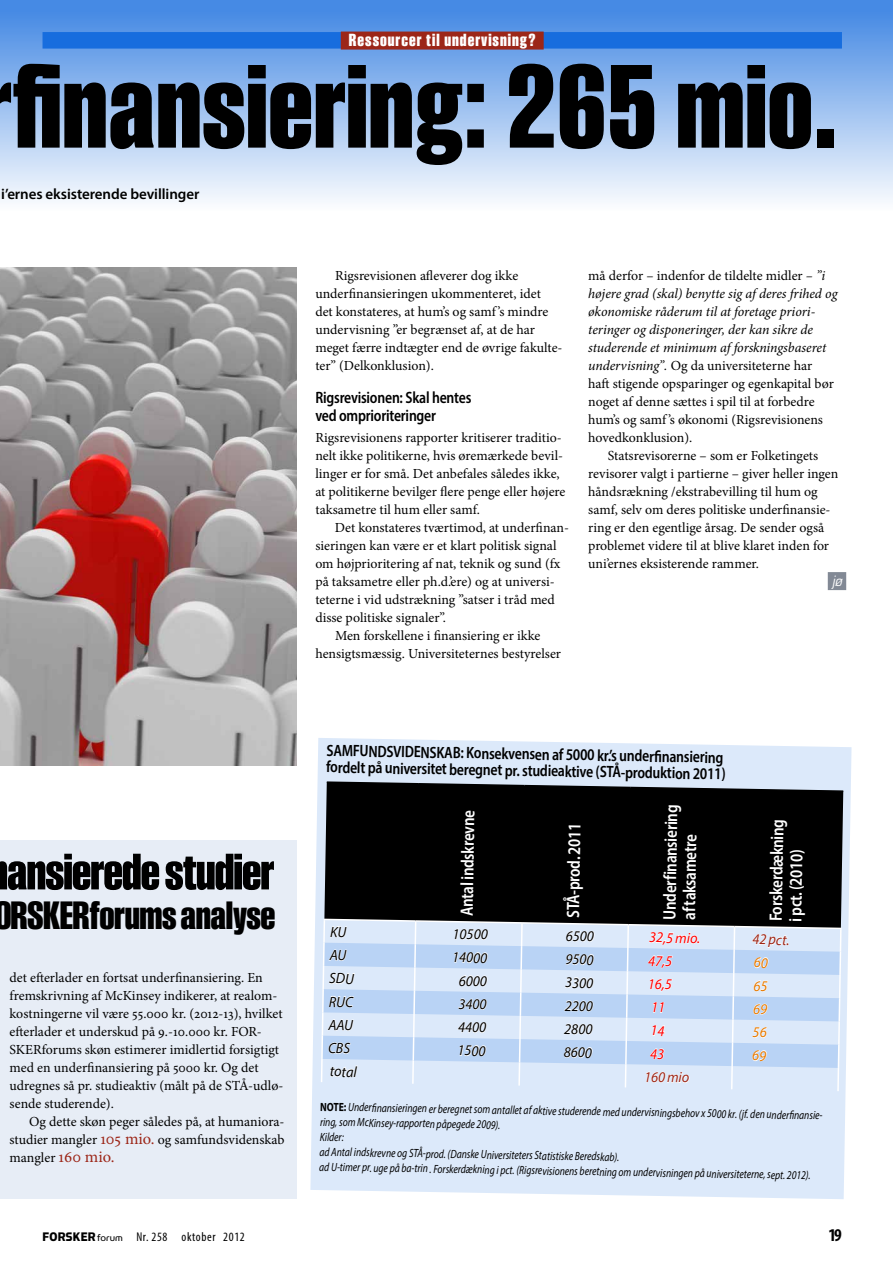
<style>
.page{position:relative;width:893px;height:1263px;background:#fff}
.page>*{position:absolute;margin:0;border:0;box-sizing:border-box;transform-origin:0 0}
.t1{font:700 121.5px "Smart Sans Std";color:#000}
.t2{font:700 52.5px "Smart Sans Std";letter-spacing:-.02em;color:#000}
.t3{font:700 40.5px "Smart Sans Std";letter-spacing:-.015em;color:#000}
.t4{font:600 semi-condensed 18px/19.5px "Myriad Pro";color:#fff;scale:.9 1}
.t5{font:700 18px "Smart Sans Std";letter-spacing:.055em;color:#fff}
.t6{font:700 condensed 18px "Myriad Pro";color:#000}
.t7{font:600 semi-condensed 16.5px/16.5px "Myriad Pro";letter-spacing:-.015em;color:#000;scale:.9 1}
.t8{font:italic 15px "Myriad Pro";color:#000;scale:.95 1}
.t9{font:600 15px "Myriad Pro";letter-spacing:-.005em;color:#000}
.t10{font:italic 15px "Myriad Pro";color:#f00;scale:.95 1}
.t11{font:italic 15px "Myriad Pro";color:#9c2618;scale:.95 1}
.t12{font:13.8px/18px "Minion Pro";color:#000}
.t13{font:italic 13.8px "Eurostile LT Std";color:#fff;scale:.9 1}
.t14{font:condensed 12.75px "Myriad Pro";letter-spacing:.05em;color:#000}
.t15{font:italic 12px/15px "Myriad Pro";color:#000;scale:.8 1}
.s1{font-style:italic}
.s2{font-size:16.5px;color:#9c2618}
.s3{font-weight:700;font-style:normal}
.s4{font-family:"Simian Display Chimpanzee";font-stretch:normal;font-size:13.95px}
.s5{font-family:"Simian Display Orangutan";font-stretch:normal;font-size:11.4px}
</style>
<div class="page">
<div style="left:0;top:0;width:893px;height:213px;background:linear-gradient(to bottom,#3d84e2,#fefeff)"></div>
<svg style="left:310px;top:738px;width:541px;height:461px;background:#dfeafa"></svg>
<div style="left:324px;top:782px;width:519px;height:136px;background:#000"></div>
<svg style="left:325px;top:781px;width:520px;height:12px;background:#5b6067"></svg>
<hr style="left:321px;top:1059px;width:2px;height:23px;background:#fff">
<hr style="left:412px;top:1060px;width:2px;height:24px;background:#fff">
<hr style="left:518px;top:1062px;width:2px;height:23px;background:#fff">
<hr style="left:625px;top:1064px;width:2px;height:23px;background:#fff">
<hr style="left:731px;top:1066px;width:2px;height:23px;background:#fff">
<hr style="left:837px;top:1068px;width:2px;height:23px;background:#fff">
<hr style="left:321px;top:1036px;width:2px;height:23px;background:#fff">
<div style="left:828px;top:572px;width:18px;height:18px;background:#828995"></div>
<img style="left:0;top:268px;width:296px;height:498px">
<div style="left:43px;top:32px;width:799px;height:17px;background:#176dde"></div>
<div style="left:341px;top:32px;width:203px;height:18px;background:#9c2618"></div>
<div style="left:0;top:840px;width:296px;height:359px;background:#e7edf6"></div>
<svg style="left:322px;top:918px;width:521px;height:165px;background:#cadaf0"></svg>
<h3 class="t5" style="left:349px;top:30px;width:188px">Ressourcer til undervisning?</h3>
<h1 class="t1" style="left:12px;top:39px;width:827px">finansiering: 265 mio.</h1>
<p class="t9" style="left:1px;top:184px;width:200px">i’ernes eksisterende bevillinger</p>
<p class="t12" style="left:315px;top:266px;width:249px;text-indent:20px">Rigsrevisionen afleverer dog ikke underfinansieringen ukommenteret, idet<br>det konstateres, at hum’s og samf ’s mindre undervisning ”er begrænset af, at de har meget færre indtægter end de øvrige fakulte&shy;ter” (Delkonklusion).</p>
<p class="t7" style="left:315px;top:388px;width:175px;line-height:18px">Rigsrevisionen: Skal hentes ved omprioriteringer</p>
<p class="t12" style="left:315px;top:428px;width:252px">Rigsrevisionens rapporter kritiserer traditio&shy;nelt ikke politikerne, hvis øremærkede bevil&shy;linger er for små. Det anbefales således ikke, at politikerne bevilger flere penge eller højere taksametre til hum eller samf.</p>
<p class="t12" style="left:335px;top:518px;width:236px">Det konstateres tværtimod, at underfinan-</p>
<p class="t12" style="left:315px;top:536px;width:243px">sieringen kan være er et klart politisk signal</p>
<p class="t12" style="left:315px;top:554px;width:247px">om højprioritering af nat, teknik og sund (fx</p>
<p class="t12" style="left:315px;top:572px;width:241px">på taksametre eller ph.d.’ere) og at universi-</p>
<p class="t12" style="left:315px;top:590px;width:241px">teterne i vid udstrækning ”satser i tråd med</p>
<p class="t12" style="left:315px;top:608px;width:132px">disse politiske signaler”.</p>
<p class="t12" style="left:335px;top:626px;width:207px">Men forskellene i finansiering er ikke</p>
<p class="t12" style="left:315px;top:644px;width:247px">hensigtsmæssig. Universiteternes bestyrelser</p>
<p class="t12" style="left:588px;top:266px;width:251px">må derfor – indenfor de tildelte midler <span class="s1">– ”i højere grad (skal) benytte sig af deres frihed og økonomiske råderum til at foretage priori&shy;teringer og disponeringer, der kan sikre de studerende et minimum af forskningsbaseret undervisning”.</span> Og da universiteterne har<br>haft stigende opsparinger og egenkapital bør noget af denne sættes i spil til at forbedre hum’s og samf ’s økonomi (Rigsrevisionens hovedkonklusion).</p>
<p class="t12" style="left:588px;top:446px;width:252px;text-indent:20px">Statsrevisorerne – som er Folketingets revisorer valgt i partierne – giver heller ingen håndsrækning /ekstrabevilling til hum og samf, selv om deres politiske underfinansie&shy;ring er den egentlige årsag. De sender også problemet videre til at blive klaret inden for uni’ernes eksisterende rammer.</p>
<p class="t13" style="left:832px;top:572px;width:13px">jø</p>
<h2 class="t2" style="left:7px;top:842px;width:269px">ansierede studier</h2>
<h3 class="t3" style="left:-6px;top:893px;width:283px">ORSKERforums analyse</h3>
<p class="t12" style="left:10px;top:968px;width:275px">det efterlader en fortsat underfinansiering. En fremskrivning af McKinsey indikerer, at realom&shy;kostningerne vil være 55.000 kr. (2012-13), hvilket efterlader et underskud på 9.-10.000 kr. FOR-SKERforums skøn estimerer imidlertid forsigtigt med en underfinansiering på 5000 kr. Og det udregnes så pr. studieaktiv (målt på de STÅ-udlø&shy;sende studerende).</p>
<p class="t12" style="left:10px;top:1112px;width:276px;text-align:justify;text-indent:20px">Og dette skøn peger således på, at humaniora&shy;studier mangler <span class="s2">105 mio.</span> og samfundsvidenskab mangler <span class="s2">160 mio.</span></p>
<p class="t7" style="left:327px;top:742px;width:445px;rotate:1deg">SAMFUNDSVIDENSKAB: Konsekvensen af 5000 kr.’s underfi nansiering fordelt på universitet beregnet pr. studieaktive (STÅ-produktion 2011)</p>
<h3 class="t4" style="left:457px;top:916px;width:119px;rotate:-89deg">Antal indskrevne</h3>
<h3 class="t4" style="left:659px;top:919px;width:129px;rotate:-89deg">Underfinansiering af taksametre</h3>
<h3 class="t4" style="left:563px;top:917px;width:107px;rotate:-89deg">STÅ-prod. 2011</h3>
<h3 class="t4" style="left:766px;top:921px;width:115px;rotate:-89deg">Forskerdækning i pct. (2010)</h3>
<p class="t8" style="left:453px;top:924px;width:38px;rotate:1deg">10500</p>
<p class="t8" style="left:566px;top:926px;width:31px;rotate:1deg">6500</p>
<p class="t10" style="left:649px;top:928px;width:55px;rotate:1deg">32,5 mio.</p>
<p class="t11" style="left:753px;top:930px;width:41px;rotate:1deg">42 pct.</p>
<p class="t8" style="left:452px;top:948px;width:38px;rotate:1deg">14000</p>
<p class="t8" style="left:566px;top:950px;width:31px;rotate:1deg">9500</p>
<p class="t10" style="left:648px;top:951px;width:27px;rotate:1deg">47,5</p>
<p class="t8" style="left:459px;top:971px;width:31px;rotate:1deg">6000</p>
<p class="t8" style="left:565px;top:973px;width:31px;rotate:1deg">3300</p>
<p class="t10" style="left:648px;top:974px;width:27px;rotate:1deg">16,5</p>
<p class="t8" style="left:459px;top:994px;width:31px;rotate:1deg">3400</p>
<p class="t8" style="left:565px;top:996px;width:31px;rotate:1deg">2200</p>
<p class="t8" style="left:458px;top:1018px;width:31px;rotate:1deg">4400</p>
<p class="t8" style="left:565px;top:1019px;width:31px;rotate:1deg">2800</p>
<p class="t8" style="left:458px;top:1041px;width:31px;rotate:1deg">1500</p>
<p class="t8" style="left:564px;top:1043px;width:31px;rotate:1deg">8600</p>
<p class="t8" style="left:330px;top:1062px;width:30px;rotate:1deg">total</p>
<p class="t11" style="left:644px;top:1067px;width:49px;rotate:1deg">160 mio</p>
<p class="t15" style="left:320px;top:1099px;width:633px;rotate:1deg"><span class="s3">NOTE:</span> Underfi nansieringen er beregnet som antallet af aktive studerende med undervisningsbehov x 5000 kr. (jf. den underfi nansie&shy;ring, som McKinsey-rapporten påpegede 2009).<br>Kilder:<br>ad Antal indskrevne og STÅ-prod. (Danske Universiteters Statistiske Beredskab).<br>ad U-timer pr. uge på ba-trin . Forskerdækning i pct. (Rigsrevisionens beretning om undervisningen på universiteterne, sept. 2012).</p>
<p class="t14" style="left:43px;top:1229px;width:204px"><span class="s4">FORSKER</span><span class="s5">forum</span> Nr. 258 oktober 2012</p>
<h3 class="t6" style="left:828px;top:1224px;width:15px">19</h3>
</div>
